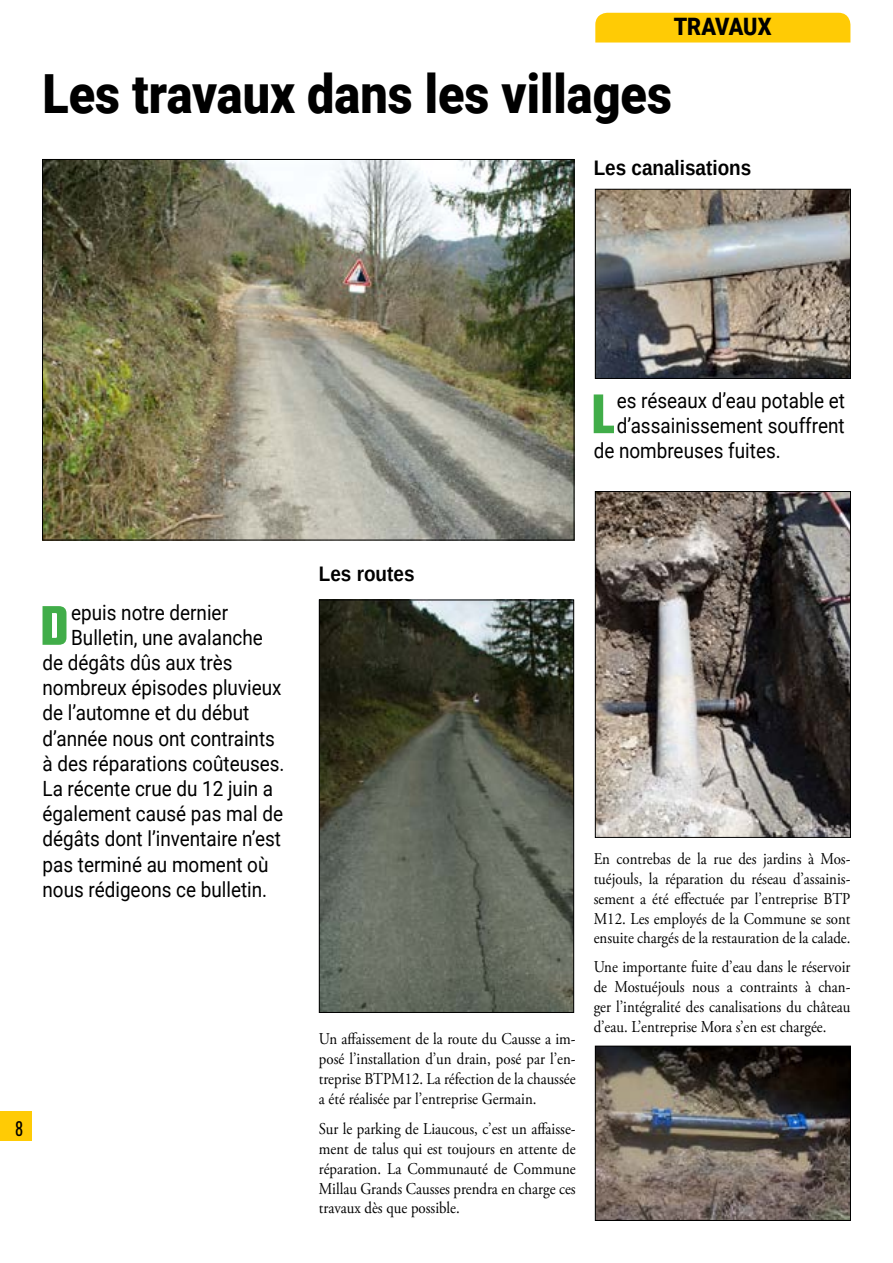
<style>
.page{position:relative;width:893px;height:1263px;background:#fff}
.page>*{position:absolute;margin:0;border:0;box-sizing:border-box;transform-origin:0 0}
.t1{font:700 60.3px "Teko";color:#41ad49;scale:.9 1}
.t2{font:900 54px "Roboto";color:#000;scale:.9 1}
.t3{font:900 24px "Roboto";letter-spacing:-.005em;color:#000;scale:.9 1}
.t4{font:21px "Roboto";color:#000;scale:.9 1}
.t5{font:700 21px "Liberation Sans";color:#000;scale:.9 1}
.t6{font:18px "Oswald";color:#000;scale:.9 1}
.t7{font:16.5px/19.8px "Adobe Garamond Pro";color:#000;text-align:justify;scale:.9 1}
</style>
<div class="page">
<div style="left:0;top:1110px;width:32px;height:30px;background:#ffcb05"></div>
<div style="left:595px;top:13px;width:255px;height:30px;background:#ffcb05"></div>
<img style="left:44px;top:161px;width:528px;height:377px">
<img style="left:597px;top:191px;width:252px;height:186px">
<div style="left:595px;top:189px;width:256px;height:190px;border:1px solid #000"></div>
<img style="left:597px;top:493px;width:252px;height:343px">
<div style="left:595px;top:491px;width:256px;height:347px;border:1px solid #000"></div>
<img style="left:321px;top:602px;width:251px;height:409px">
<div style="left:319px;top:600px;width:255px;height:413px;border:1px solid #000"></div>
<img style="left:597px;top:1048px;width:252px;height:171px">
<div style="left:595px;top:1046px;width:256px;height:175px;border:1px solid #000"></div>
<h3 class="t3" style="left:674px;top:10px;width:110px">TRAVAUX</h3>
<h2 class="t2" style="left:43px;top:56px;width:701px">Les travaux dans les villages</h2>
<p class="t5" style="left:594px;top:153px;width:177px">Les canalisations</p>
<h1 class="t1" style="left:591px;top:375px;width:26px">L</h1>
<p class="t4" style="left:617px;top:386px;width:255px">es réseaux d’eau potable et</p>
<p class="t4" style="left:617px;top:411px;width:255px">d’assainissement souffrent</p>
<p class="t4" style="left:594px;top:436px;width:209px">de nombreuses fuites.</p>
<h1 class="t1" style="left:40px;top:587px;width:33px">D</h1>
<p class="t4" style="left:71px;top:597px;width:176px">epuis notre dernier</p>
<p class="t4" style="left:71px;top:623px;width:214px">Bulletin, une avalanche</p>
<p class="t4" style="left:43px;top:648px;width:213px">de dégâts dûs aux très</p>
<p class="t4" style="left:43px;top:673px;width:267px">nombreux épisodes pluvieux</p>
<p class="t4" style="left:43px;top:698px;width:231px">de l’automne et du début</p>
<p class="t4" style="left:43px;top:723px;width:260px">d’année nous ont contraints</p>
<p class="t4" style="left:43px;top:749px;width:270px">à des réparations coûteuses.</p>
<p class="t4" style="left:43px;top:774px;width:258px">La récente crue du 12 juin a</p>
<p class="t4" style="left:43px;top:799px;width:269px">également causé pas mal de</p>
<p class="t4" style="left:43px;top:824px;width:267px">dégâts dont l’inventaire n’est</p>
<p class="t4" style="left:43px;top:849px;width:253px">pas terminé au moment où</p>
<p class="t4" style="left:43px;top:875px;width:251px">nous rédigeons ce bulletin.</p>
<p class="t6" style="left:15px;top:1113px;width:10px">8</p>
<p class="t5" style="left:319px;top:560px;width:108px">Les routes</p>
<p class="t7" style="left:319px;top:1029px;width:287px">Un affaissement de la route du Causse a im&shy;posé l’installation d’un drain, posé par l’en&shy;treprise BTPM12. La réfection de la chaussée a été réalisée par l’entreprise Germain.</p>
<p class="t7" style="left:319px;top:1119px;width:287px">Sur le parking de Liaucous, c’est un affaisse&shy;ment de talus qui est toujours en attente de réparation. La Communauté de Commune Millau Grands Causses prendra en charge ces travaux dès que possible.</p>
<p class="t7" style="left:594px;top:849px;width:287px">En contrebas de la rue des jardins à Mos&shy;tuéjouls, la réparation du réseau d’assainis&shy;sement a été effectuée par l’entreprise BTP M12. Les employés de la Commune se sont ensuite chargés de la restauration de la calade.</p>
<p class="t7" style="left:594px;top:957px;width:287px">Une importante fuite d’eau dans le réservoir de Mostuéjouls nous a contraints à chan&shy;ger l’intégralité des canalisations du château d’eau. L’entreprise Mora s’en est chargée.</p>
</div>
